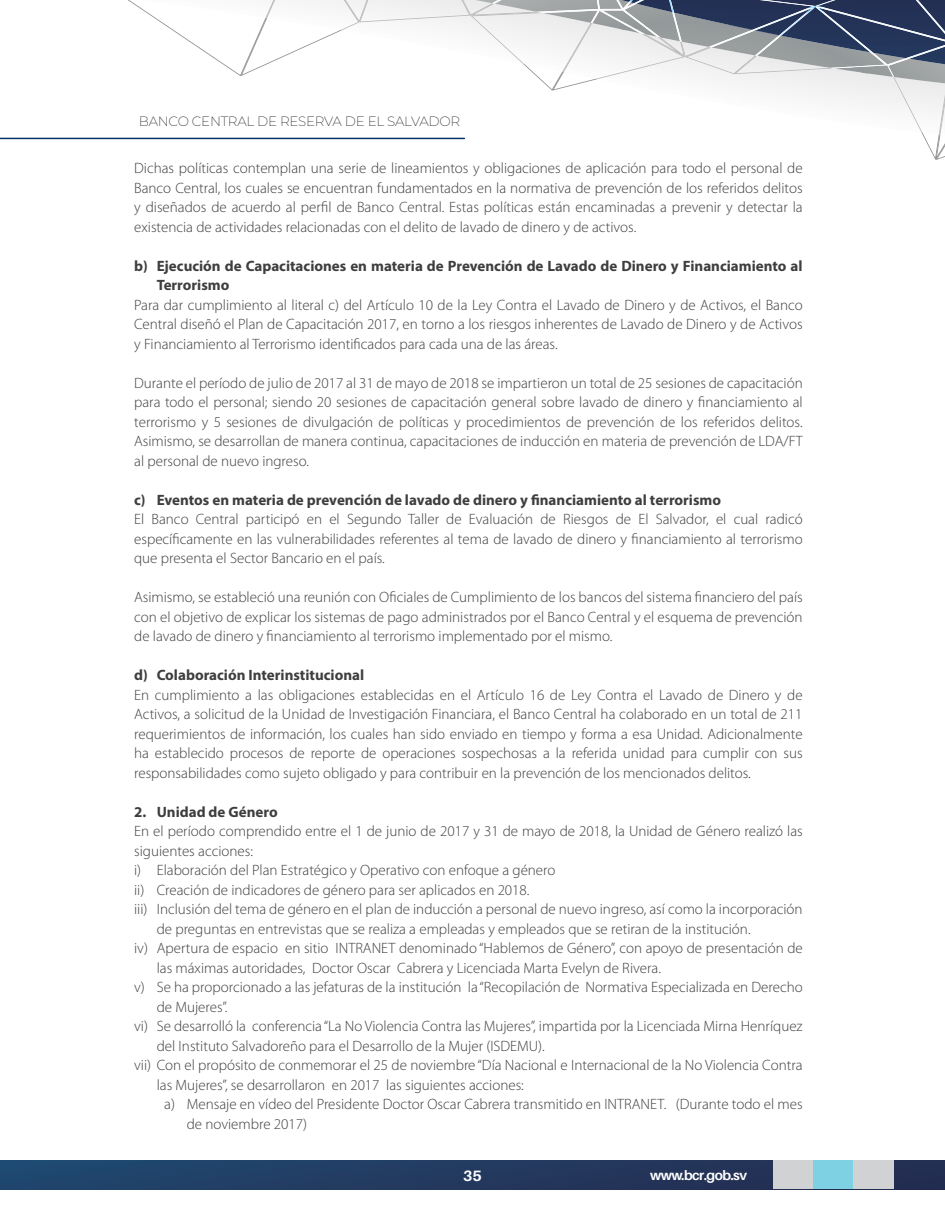
<style>
.page{position:relative;width:945px;height:1215px;background:#fff}
.page>*{position:absolute;margin:0;border:0;box-sizing:border-box;transform-origin:0 0}
.normal_con_TAB{font:300 15px/19.5px "Myriad Pro";color:#3e3e3f;text-align:justify}
.normal_BOLD_con_tab{font:700 15px/19.5px "Myriad Pro";color:#3e3e3f}
.normal_con_tab_OTRO{font:300 15px/19.5px "Myriad Pro";color:#3e3e3f}
.t1{font:700 15px "Aileron";color:#fff}
.t2{font:200 13.5px "Montserrat";letter-spacing:-.02em;color:#231f20}
.t3{font:700 13.5px "Aileron";letter-spacing:-.04em;color:#fff}
</style>
<div class="page">
<svg style="left:0;top:1160px;width:945px;height:29px;background:#223b61"></svg>
<div style="left:773px;top:1160px;width:41px;height:29px;background:#d1d2d4"></div>
<div style="left:813px;top:1160px;width:40px;height:29px;background:#7dd1e3"></div>
<div style="left:853px;top:1160px;width:41px;height:29px;background:#d1d2d4"></div>
<svg style="left:773px;top:88px;width:120px;height:12px"></svg>
<svg style="left:359px;top:22px;width:534px;height:66px"></svg>
<img style="left:599px;top:2px;width:18px;height:7px">
<img style="left:893px;top:84px;width:52px;height:50px">
<img style="left:887px;top:65px;width:58px;height:19px">
<img style="left:907px;top:59px;width:38px;height:6px">
<img style="left:887px;top:59px;width:20px;height:6px">
<img style="left:887px;top:43px;width:58px;height:16px">
<img style="left:815px;top:0;width:130px;height:43px">
<svg style="left:617px;top:2px;width:18px;height:7px"></svg>
<img style="left:599px;top:0;width:36px;height:2px">
<img style="left:470px;top:16px;width:93px;height:56px">
<img style="left:539px;top:12px;width:52px;height:11px">
<img style="left:493px;top:0;width:106px;height:12px">
<img style="left:461px;top:3px;width:32px;height:13px">
<img style="left:441px;top:0;width:96px;height:3px">
<svg style="left:523px;top:64px;width:74px;height:27px"></svg>
<img style="left:563px;top:23px;width:122px;height:56px">
<img style="left:591px;top:10px;width:8px;height:24px">
<img style="left:643px;top:42px;width:16px;height:15px">
<img style="left:599px;top:10px;width:24px;height:27px">
<img style="left:659px;top:42px;width:22px;height:15px">
<img style="left:623px;top:3px;width:50px;height:39px">
<img style="left:635px;top:0;width:32px;height:12px">
<img style="left:681px;top:47px;width:4px;height:10px">
<img style="left:673px;top:30px;width:37px;height:17px">
<img style="left:667px;top:0;width:148px;height:30px">
<img style="left:756px;top:68px;width:78px;height:6px">
<img style="left:756px;top:36px;width:131px;height:32px">
<img style="left:780px;top:6px;width:92px;height:47px">
<img style="left:685px;top:47px;width:71px;height:27px">
<img style="left:710px;top:30px;width:70px;height:26px">
<img style="left:754px;top:6px;width:61px;height:30px">
<svg style="left:128px;top:0;width:214px;height:76px"></svg>
<img style="left:266px;top:0;width:93px;height:30px">
<img style="left:328px;top:0;width:46px;height:22px">
<svg style="left:922px;top:126px;width:23px;height:34px"></svg>
<hr style="left:0;top:138px;width:464px;height:1px;background:#073567">
<p class="t2" style="left:139px;top:112px;width:323px">BANCO CENTRAL DE RESERVA DE EL SALVADOR</p>
<p class="normal_con_TAB" style="left:134px;top:159px;width:670px">Dichas políticas contemplan una serie de lineamientos y obligaciones de aplicación para todo el personal de Banco Central, los cuales se encuentran fundamentados en la normativa de prevención de los referidos delitos y diseñados de acuerdo al perfil de Banco Central. Estas políticas están encaminadas a prevenir y detectar la existencia de actividades relacionadas con el delito de lavado de dinero y de activos.</p>
<p class="normal_BOLD_con_tab" style="left:157px;top:255px;width:648px;text-indent:-22px">b) Ejecución de Capacitaciones en materia de Prevención de Lavado de Dinero y Financiamiento al<br>Terrorismo</p>
<p class="normal_con_TAB" style="left:134px;top:295px;width:670px">Para dar cumplimiento al literal c) del Artículo 10 de la Ley Contra el Lavado de Dinero y de Activos, el Banco Central diseñó el Plan de Capacitación 2017, en torno a los riesgos inherentes de Lavado de Dinero y de Activos y Financiamiento al Terrorismo identificados para cada una de las áreas.</p>
<p class="normal_con_TAB" style="left:134px;top:373px;width:670px">Durante el período de julio de 2017 al 31 de mayo de 2018 se impartieron un total de 25 sesiones de capacitación para todo el personal; siendo 20 sesiones de capacitación general sobre lavado de dinero y financiamiento al terrorismo y 5 sesiones de divulgación de políticas y procedimientos de prevención de los referidos delitos.<br>Asimismo, se desarrollan de manera continua, capacitaciones de inducción en materia de prevención de LDA/FT al personal de nuevo ingreso.</p>
<p class="normal_BOLD_con_tab" style="left:134px;top:489px;width:588px">c) Eventos en materia de prevención de lavado de dinero y financiamiento al terrorismo</p>
<p class="normal_con_TAB" style="left:134px;top:510px;width:670px">El Banco Central participó en el Segundo Taller de Evaluación de Riesgos de El Salvador, el cual radicó específicamente en las vulnerabilidades referentes al tema de lavado de dinero y financiamiento al terrorismo que presenta el Sector Bancario en el país.</p>
<p class="normal_con_TAB" style="left:134px;top:588px;width:670px">Asimismo, se estableció una reunión con Oficiales de Cumplimiento de los bancos del sistema financiero del país con el objetivo de explicar los sistemas de pago administrados por el Banco Central y el esquema de prevención de lavado de dinero y financiamiento al terrorismo implementado por el mismo.</p>
<p class="normal_BOLD_con_tab" style="left:134px;top:665px;width:232px">d) Colaboración Interinstitucional</p>
<p class="normal_con_TAB" style="left:134px;top:685px;width:670px">En cumplimiento a las obligaciones establecidas en el Artículo 16 de Ley Contra el Lavado de Dinero y de Activos, a solicitud de la Unidad de Investigación Financiara, el Banco Central ha colaborado en un total de 211 requerimientos de información, los cuales han sido enviado en tiempo y forma a esa Unidad. Adicionalmente ha establecido procesos de reporte de operaciones sospechosas a la referida unidad para cumplir con sus responsabilidades como sujeto obligado y para contribuir en la prevención de los mencionados delitos.</p>
<p class="normal_BOLD_con_tab" style="left:134px;top:801px;width:145px">2. Unidad de Género</p>
<p class="normal_con_TAB" style="left:134px;top:822px;width:670px">En el período comprendido entre el 1 de junio de 2017 y 31 de mayo de 2018, la Unidad de Género realizó las siguientes acciones:</p>
<p class="normal_con_TAB" style="left:134px;top:861px;width:423px">i) Elaboración del Plan Estratégico y Operativo con enfoque a género</p>
<p class="normal_con_TAB" style="left:134px;top:880px;width:397px">ii) Creación de indicadores de género para ser aplicados en 2018.</p>
<p class="normal_con_TAB" style="left:157px;top:900px;width:647px;text-indent:-22px">iii) Inclusión del tema de género en el plan de inducción a personal de nuevo ingreso, así como la incorporación de preguntas en entrevistas que se realiza a empleadas y empleados que se retiran de la institución.</p>
<p class="normal_con_TAB" style="left:157px;top:939px;width:648px;text-indent:-22px">iv) Apertura de espacio en sitio INTRANET denominado “Hablemos de Género”, con apoyo de presentación de las máximas autoridades, Doctor Oscar Cabrera y Licenciada Marta Evelyn de Rivera.</p>
<p class="normal_con_TAB" style="left:157px;top:978px;width:648px;text-indent:-22px">v) Se ha proporcionado a las jefaturas de la institución la “Recopilación de Normativa Especializada en Derecho de Mujeres”.</p>
<p class="normal_con_TAB" style="left:157px;top:1017px;width:648px;text-indent:-22px">vi) Se desarrolló la conferencia “La No Violencia Contra las Mujeres”, impartida por la Licenciada Mirna Henríquez del Instituto Salvadoreño para el Desarrollo de la Mujer (ISDEMU).</p>
<p class="normal_con_TAB" style="left:157px;top:1056px;width:647px;text-indent:-22px">vii) Con el propósito de conmemorar el 25 de noviembre “Día Nacional e Internacional de la No Violencia Contra las Mujeres”, se desarrollaron en 2017 las siguientes acciones:</p>
<p class="normal_con_tab_OTRO" style="left:187px;top:1095px;width:617px;text-indent:-22px">a) Mensaje en vídeo del Presidente Doctor Oscar Cabrera transmitido en INTRANET. (Durante todo el mes de noviembre 2017)</p>
<p class="t1" style="left:463px;top:1168px;width:20px">35</p>
<p class="t3" style="left:650px;top:1168px;width:99px">www.bcr.gob.sv</p>
</div>
